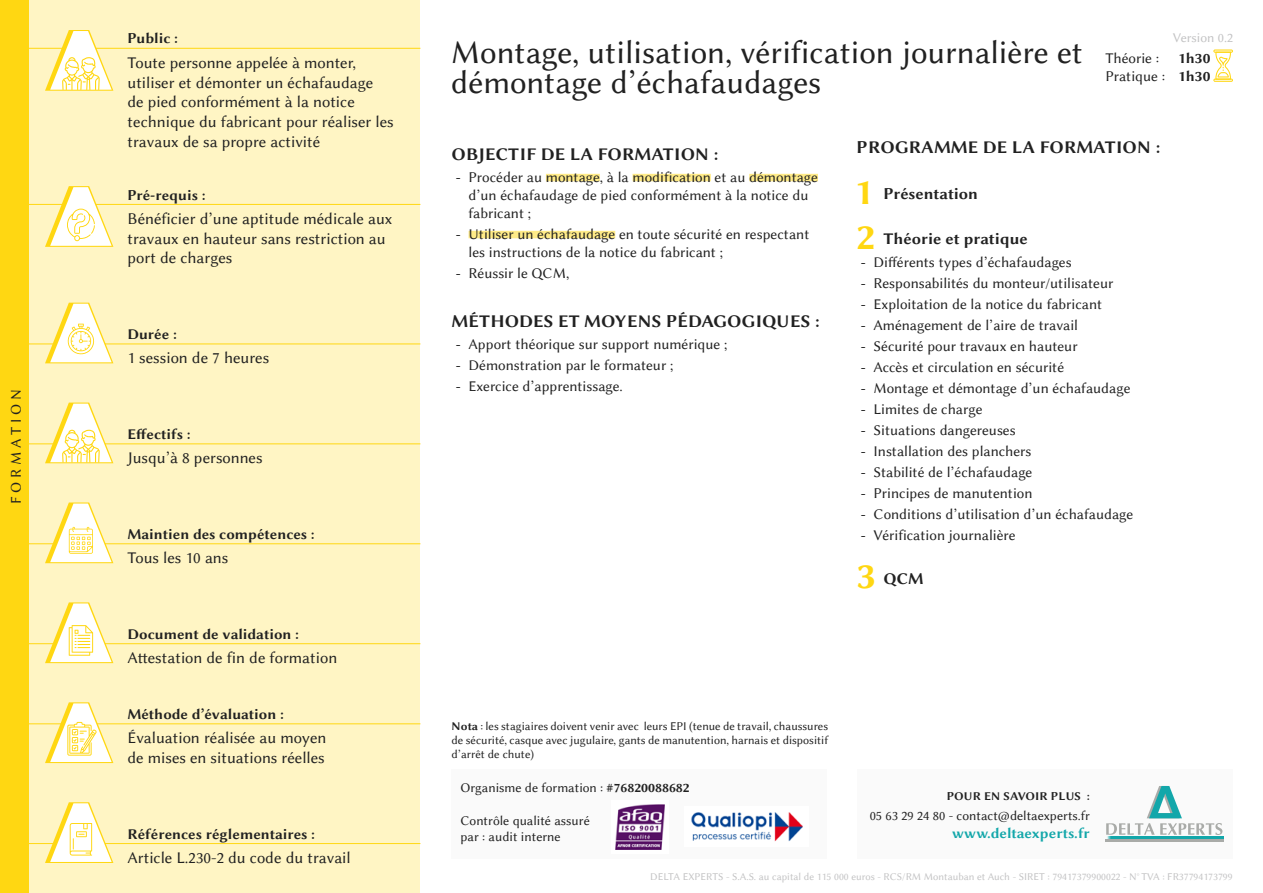
<style>
.page{position:relative;width:1263px;height:893px;background:#fff}
.page>*{position:absolute;margin:0;border:0;box-sizing:border-box;transform-origin:0 0}
.t1{font:37.5px "Linux Biolinum GB";color:#ffd712}
.t2{font:33px/30px "Linux Biolinum G";color:#212121}
.t3{font:18px "Linux Biolinum GB";letter-spacing:.005em;color:#212121}
.t4{font:16.5px/19.8px "Linux Biolinum G";color:#212121}
.t5{font:16.5px "Linux Biolinum GB";color:#212121}
.t6{font:15px/18px "Linux Biolinum G";color:#212121}
.t7{font:15px "Linux Biolinum GB";color:#212121}
.t8{font:15px "Linux Biolinum GB";color:#13a7aa}
.t9{font:15px "Linux Biolinum G";letter-spacing:.26em;color:#212121}
.t10{font:13.5px/16.2px "Linux Biolinum G";color:#212121}
.t11{font:13.5px "Linux Biolinum G";color:#c3c3c4}
.t12{font:12px/14.4px "Linux Biolinum G";color:#212121;text-align:justify}
.t13{font:12px "Linux Biolinum GB";letter-spacing:.005em;color:#212121}
.t14{font:10.5px "Linux Biolinum G";color:#c3c3c4}
.s1{font-family:"Linux Biolinum GB"}
.s2{font-family:"Optima LT Std"}
</style>
<div class="page">
<div style="left:451px;top:769px;width:376px;height:89px;background:#fafafa"></div>
<div style="left:857px;top:769px;width:376px;height:89px;background:#fafafa"></div>
<div style="left:0;top:0;width:28px;height:893px;background:#ffd712"></div>
<div style="left:28px;top:0;width:392px;height:893px;background:#fff5c4"></div>
<svg style="left:1213px;top:49px;width:20px;height:4px"></svg>
<hr style="left:1213px;top:79px;width:20px;height:3px;background:#ffd712;border-radius:2px">
<svg style="left:1214px;top:51px;width:18px;height:30px"></svg>
<hr style="left:1105px;top:837px;width:118px;height:2px;background:#13a7aa">
<hr style="left:1105px;top:839px;width:118px;height:2px;background:#a9aba8">
<svg style="left:1106px;top:786px;width:116px;height:49px"></svg>
<div style="left:611px;top:800px;width:58px;height:53px;background:#fff"></div>
<img style="left:615px;top:804px;width:49px;height:45px">
<img style="left:691px;top:812px;width:112px;height:29px">
<hr style="left:28px;top:723px;width:392px;height:1px;background:#ffd712">
<svg style="left:45px;top:702px;width:68px;height:61px"></svg>
<hr style="left:28px;top:443px;width:392px;height:1px;background:#ffd712">
<svg style="left:45px;top:403px;width:68px;height:60px"></svg>
<hr style="left:28px;top:643px;width:392px;height:1px;background:#ffd712">
<svg style="left:45px;top:602px;width:68px;height:61px"></svg>
<hr style="left:28px;top:204px;width:392px;height:1px;background:#ffd712">
<svg style="left:45px;top:186px;width:68px;height:61px"></svg>
<hr style="left:28px;top:48px;width:392px;height:1px;background:#ffd712">
<svg style="left:45px;top:30px;width:68px;height:61px"></svg>
<div style="left:546px;top:174px;width:54px;height:7px;background:#ffeb88"></div>
<div style="left:632px;top:174px;width:79px;height:7px;background:#ffeb88"></div>
<div style="left:749px;top:174px;width:69px;height:7px;background:#ffeb88"></div>
<div style="left:469px;top:231px;width:146px;height:7px;background:#ffeb88"></div>
<hr style="left:28px;top:843px;width:392px;height:1px;background:#ffd712">
<svg style="left:45px;top:802px;width:68px;height:61px"></svg>
<hr style="left:28px;top:344px;width:392px;height:1px;background:#ffd712">
<svg style="left:45px;top:303px;width:68px;height:60px"></svg>
<hr style="left:28px;top:543px;width:392px;height:1px;background:#ffd712">
<svg style="left:45px;top:502px;width:68px;height:61px"></svg>
<p class="t9" style="left:8px;top:504px;width:117px;rotate:-90deg">FORMATION</p>
<p class="t7" style="left:128px;top:28px;width:52px">Public :</p>
<p class="t4" style="left:128px;top:53px;width:268px">Toute personne appelée à monter, utiliser et démonter un échafaudage<br>de pied conformément à la notice technique du fabricant pour réaliser les travaux de sa propre activité</p>
<p class="t7" style="left:128px;top:184px;width:80px">Pré-requis :</p>
<p class="t4" style="left:128px;top:209px;width:266px">Bénéficier d’une aptitude médicale aux travaux en hauteur sans restriction au port de charges</p>
<p class="t7" style="left:128px;top:324px;width:51px">Durée :</p>
<p class="t4" style="left:128px;top:348px;width:143px">1 session de 7 heures</p>
<p class="t7" style="left:128px;top:424px;width:65px">Effectifs :</p>
<p class="t4" style="left:128px;top:448px;width:137px">Jusqu’à 8 personnes</p>
<p class="t7" style="left:128px;top:524px;width:189px">Maintien des compétences :</p>
<p class="t4" style="left:128px;top:548px;width:102px">Tous les 10 ans</p>
<p class="t7" style="left:128px;top:623px;width:173px">Document de validation :</p>
<p class="t4" style="left:128px;top:648px;width:211px">Attestation de fin de formation</p>
<p class="t7" style="left:128px;top:704px;width:158px">Méthode d’évaluation :</p>
<p class="t4" style="left:128px;top:728px;width:200px">Évaluation réalisée au moyen de mises en situations réelles</p>
<p class="t7" style="left:128px;top:823px;width:189px">Références réglementaires :</p>
<p class="t4" style="left:128px;top:848px;width:225px">Article L.230-2 du code du travail</p>
<h2 class="t2" style="left:451px;top:38px;width:634px">Montage, utilisation, vérification journalière et démontage d’échafaudages</h2>
<p class="t11" style="left:1173px;top:30px;width:62px">Version 0.2</p>
<p class="t6" style="left:1105px;top:49px;width:55px">Théorie :</p>
<p class="t7" style="left:1178px;top:48px;width:34px">1h30</p>
<p class="t6" style="left:1105px;top:67px;width:107px">Pratique : <span class="s1">1h30</span></p>
<p class="t3" style="left:452px;top:141px;width:268px">OBJECTIF DE LA FORMATION :</p>
<p class="t6" style="left:469px;top:168px;width:351px;text-indent:-13px"><span class="s2">-</span> Procéder au montage, à la modification et au démontage d’un échafaudage de pied conformément à la notice du fabricant ;</p>
<p class="t6" style="left:469px;top:225px;width:342px;text-indent:-13px"><span class="s2">-</span> Utiliser un échafaudage en toute sécurité en respectant les instructions de la notice du fabricant ;</p>
<p class="t6" style="left:456px;top:264px;width:115px"><span class="s2">-</span> Réussir le QCM,</p>
<p class="t3" style="left:452px;top:308px;width:369px">MÉTHODES ET MOYENS PÉDAGOGIQUES :</p>
<p class="t6" style="left:456px;top:335px;width:273px"><span class="s2">-</span> Apport théorique sur support numérique ;</p>
<p class="t6" style="left:456px;top:356px;width:219px"><span class="s2">-</span> Démonstration par le formateur ;</p>
<p class="t6" style="left:456px;top:377px;width:169px"><span class="s2">-</span> Exercice d’apprentissage.</p>
<p class="t3" style="left:856px;top:135px;width:305px">PROGRAMME DE LA FORMATION :</p>
<h1 class="t1" style="left:856px;top:165px;width:18px">1</h1>
<p class="t5" style="left:883px;top:182px;width:96px">Présentation</p>
<h1 class="t1" style="left:856px;top:210px;width:20px">2</h1>
<p class="t5" style="left:883px;top:227px;width:146px">Théorie et pratique</p>
<p class="t6" style="left:861px;top:253px;width:212px"><span class="s2">-</span> Différents types d’échafaudages</p>
<p class="t6" style="left:861px;top:274px;width:254px"><span class="s2">-</span> Responsabilités du monteur/utilisateur</p>
<p class="t6" style="left:861px;top:295px;width:243px"><span class="s2">-</span> Exploitation de la notice du fabricant</p>
<p class="t6" style="left:861px;top:316px;width:219px"><span class="s2">-</span> Aménagement de l’aire de travail</p>
<p class="t6" style="left:861px;top:337px;width:218px"><span class="s2">-</span> Sécurité pour travaux en hauteur</p>
<p class="t6" style="left:861px;top:358px;width:205px"><span class="s2">-</span> Accès et circulation en sécurité</p>
<p class="t6" style="left:861px;top:379px;width:271px"><span class="s2">-</span> Montage et démontage d’un échafaudage</p>
<p class="t6" style="left:861px;top:400px;width:123px"><span class="s2">-</span> Limites de charge</p>
<p class="t6" style="left:861px;top:421px;width:156px"><span class="s2">-</span> Situations dangereuses</p>
<p class="t6" style="left:861px;top:442px;width:172px"><span class="s2">-</span> Installation des planchers</p>
<p class="t6" style="left:861px;top:463px;width:173px"><span class="s2">-</span> Stabilité de l’échafaudage</p>
<p class="t6" style="left:861px;top:484px;width:173px"><span class="s2">-</span> Principes de manutention</p>
<p class="t6" style="left:861px;top:505px;width:274px"><span class="s2">-</span> Conditions d’utilisation d’un échafaudage</p>
<p class="t6" style="left:861px;top:526px;width:156px"><span class="s2">-</span> Vérification journalière</p>
<h1 class="t1" style="left:856px;top:550px;width:20px">3</h1>
<p class="t5" style="left:883px;top:567px;width:42px">QCM</p>
<p class="t12" style="left:452px;top:719px;width:378px"><span class="s1">Nota</span> : les stagiaires doivent venir avec leurs EPI (tenue de travail, chaussures de sécurité, casque avec jugulaire, gants de manutention, harnais et dispositif d’arrêt de chute)</p>
<p class="t10" style="left:460px;top:780px;width:231px">Organisme de formation : <span class="s1">#76820088682</span></p>
<p class="t10" style="left:460px;top:812px;width:131px">Contrôle qualité assuré par : audit interne</p>
<p class="t13" style="left:947px;top:787px;width:144px">POUR EN SAVOIR PLUS :</p>
<p class="t10" style="left:870px;top:808px;width:222px">05 63 29 24 80 - contact@deltaexperts.fr</p>
<p class="t8" style="left:952px;top:823px;width:139px">www.deltaexperts.fr</p>
<p class="t14" style="left:650px;top:870px;width:584px">DELTA EXPERTS - S.A.S. au capital de 115 000 euros - RCS/RM Montauban et Auch - SIRET : 79417379900022 - N° TVA : FR37794173799</p>
</div>
